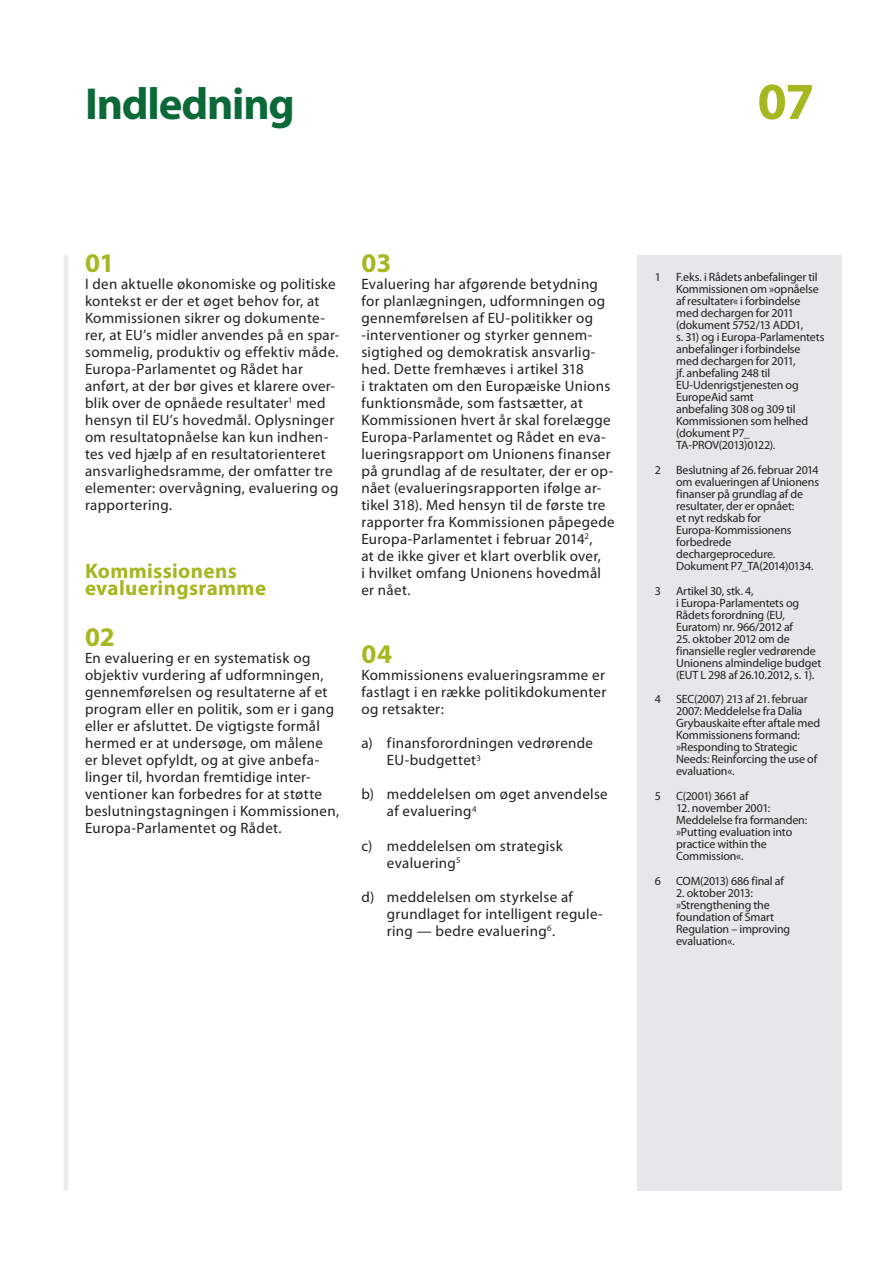
<style>
.page{position:relative;width:893px;height:1263px;background:#fff}
.page>*{position:absolute;margin:0;border:0;box-sizing:border-box;transform-origin:0 0}
.t1{font:700 52.5px "Myriad Pro";color:#a7b621}
.E_01_-_CHAP_TITRE_CH{font:700 45px "Myriad Pro";letter-spacing:-.025em;color:#0b6938}
.E_05_-_CHAP__1__TEXT{font:700 27px "Myriad Pro";color:#a7b621}
.E_02_-_CHAP__TITRE_C{font:700 21px/17px "Myriad Pro";letter-spacing:.015em;color:#a7b621}
.E_05_-_CHAP__1__TEXT-2{font:15px/17px "Myriad Pro";letter-spacing:.02em;color:#231f20}
.E_07_-_CHAP___a__TEX{font:15px/17px "Myriad Pro";letter-spacing:.02em;color:#231f20}
.E_08_-_CHAP__FOOTNOT{font:12px/12px "Myriad Pro";letter-spacing:-.015em;color:#231f20}
</style>
<div class="page">
<hr style="left:64px;top:255px;width:4px;height:936px;background:#ebebeb">
<div style="left:638px;top:255px;width:204px;height:936px;background:#e6e7e9"></div>
<p class="E_01_-_CHAP_TITRE_CH" style="left:85px;top:75px;width:211px">Indledning</p>
<p class="t1" style="left:757px;top:67px;width:58px">07</p>
<p class="E_05_-_CHAP__1__TEXT" style="left:85px;top:245px;width:31px">01</p>
<p class="E_05_-_CHAP__1__TEXT-2" style="left:85px;top:275px;width:256px">I den aktuelle økonomiske og politiske kontekst er der et øget behov for, at Kommissionen sikrer og dokumente‑ rer, at EU’s midler anvendes på en spar‑ sommelig, produktiv og effektiv måde.<br>Europa‑Parlamentet og Rådet har anført, at der bør gives et klarere over‑ blik over de opnåede resultater<sup>1</sup> med hensyn til EU’s hovedmål. Oplysninger om resultatopnåelse kan kun indhen‑ tes ved hjælp af en resultatorienteret ansvarlighedsramme, der omfatter tre elementer: overvågning, evaluering og rapportering.</p>
<p class="E_02_-_CHAP__TITRE_C" style="left:85px;top:562px;width:183px">Kommissionens evalueringsramme</p>
<p class="E_05_-_CHAP__1__TEXT" style="left:85px;top:620px;width:31px">02</p>
<p class="E_05_-_CHAP__1__TEXT-2" style="left:85px;top:650px;width:256px">En evaluering er en systematisk og objektiv vurdering af udformningen, gennemførelsen og resultaterne af et program eller en politik, som er i gang eller er afsluttet. De vigtigste formål hermed er at undersøge, om målene er blevet opfyldt, og at give anbefa‑ linger til, hvordan fremtidige inter‑ ventioner kan forbedres for at støtte beslutningstagningen i Kommissionen, Europa‑Parlamentet og Rådet.</p>
<p class="E_05_-_CHAP__1__TEXT" style="left:361px;top:245px;width:32px">03</p>
<p class="E_05_-_CHAP__1__TEXT-2" style="left:361px;top:275px;width:255px">Evaluering har afgørende betydning for planlægningen, udformningen og gennemførelsen af EU‑politikker og -interventioner og styrker gennem‑ sigtighed og demokratisk ansvarlig‑ hed. Dette fremhæves i artikel 318<br>i traktaten om den Europæiske Unions funktionsmåde, som fastsætter, at Kommissionen hvert år skal forelægge Europa‑Parlamentet og Rådet en eva‑ lueringsrapport om Unionens finanser på grundlag af de resultater, der er op‑ nået (evalueringsrapporten ifølge ar‑ tikel 318). Med hensyn til de første tre rapporter fra Kommissionen påpegede Europa‑Parlamentet i februar 2014<sup>2</sup>,<br>at de ikke giver et klart overblik over,<br>i hvilket omfang Unionens hovedmål er nået.</p>
<p class="E_05_-_CHAP__1__TEXT" style="left:361px;top:637px;width:32px">04</p>
<p class="E_05_-_CHAP__1__TEXT-2" style="left:361px;top:667px;width:246px;text-align:justify">Kommissionens evalueringsramme er fastlagt i en række politikdokumenter og retsakter:</p>
<p class="E_07_-_CHAP___a__TEX" style="left:387px;top:735px;width:208px;text-indent:-26px">a) finansforordningen vedrørende<br>EU‑budgettet<sup>3</sup></p>
<p class="E_07_-_CHAP___a__TEX" style="left:387px;top:786px;width:222px;text-indent:-26px">b) meddelelsen om øget anvendelse af evaluering<sup>4</sup></p>
<p class="E_07_-_CHAP___a__TEX" style="left:387px;top:837px;width:177px;text-indent:-26px">c) meddelelsen om strategisk evaluering<sup>5</sup></p>
<p class="E_07_-_CHAP___a__TEX" style="left:387px;top:888px;width:217px;text-indent:-26px">d) meddelelsen om styrkelse af grundlaget for intelligent regule‑ ring — bedre evaluering<sup>6</sup>.</p>
<p class="E_08_-_CHAP__FOOTNOT" style="left:655px;top:271px;width:8px">1</p>
<p class="E_08_-_CHAP__FOOTNOT" style="left:676px;top:271px;width:150px">F.eks. i Rådets anbefalinger til<br>Kommissionen om »opnåelse af resultater« i forbindelse med dechargen for 2011 (dokument 5752/13 ADD1,<br>s. 31) og i Europa‑Parlamentets anbefalinger i forbindelse med dechargen for 2011,<br>jf. anbefaling 248 til<br>EU‑Udenrigstjenesten og<br>EuropeAid samt<br>anbefaling 308 og 309 til<br>Kommissionen som helhed (dokument P7_<br>TA‑PROV(2013)0122).</p>
<p class="E_08_-_CHAP__FOOTNOT" style="left:655px;top:464px;width:8px">2</p>
<p class="E_08_-_CHAP__FOOTNOT" style="left:676px;top:464px;width:144px">Beslutning af 26. februar 2014 om evalueringen af Unionens finanser på grundlag af de resultater, der er opnået:<br>et nyt redskab for<br>Europa‑Kommissionens forbedrede dechargeprocedure.<br>Dokument P7_TA(2014)0134.</p>
<p class="E_08_-_CHAP__FOOTNOT" style="left:655px;top:584px;width:8px">3</p>
<p class="E_08_-_CHAP__FOOTNOT" style="left:676px;top:584px;width:125px">Artikel 30, stk. 4,<br>i Europa‑Parlamentets og<br>Rådets forordning (EU,<br>Euratom) nr. 966/2012 af</p>
<p class="E_08_-_CHAP__FOOTNOT" style="left:676px;top:632px;width:147px">25. oktober 2012 om de finansielle regler vedrørende<br>Unionens almindelige budget (EUT L 298 af 26.10.2012, s. 1).</p>
<p class="E_08_-_CHAP__FOOTNOT" style="left:655px;top:693px;width:8px">4</p>
<p class="E_08_-_CHAP__FOOTNOT" style="left:676px;top:693px;width:146px">SEC(2007) 213 af 21. februar<br>2007: Meddelelse fra Dalia<br>Grybauskaite efter aftale med<br>Kommissionens formand: »Responding to Strategic<br>Needs: Reinforcing the use of evaluation«.</p>
<p class="E_08_-_CHAP__FOOTNOT" style="left:655px;top:790px;width:8px">5</p>
<p class="E_08_-_CHAP__FOOTNOT" style="left:676px;top:790px;width:74px">C(2001) 3661 af</p>
<p class="E_08_-_CHAP__FOOTNOT" style="left:676px;top:802px;width:133px">12. november 2001:<br>Meddelelse fra formanden: »Putting evaluation into practice within the<br>Commission«.</p>
<p class="E_08_-_CHAP__FOOTNOT" style="left:655px;top:875px;width:8px">6</p>
<p class="E_08_-_CHAP__FOOTNOT" style="left:676px;top:875px;width:109px">COM(2013) 686 final af</p>
<p class="E_08_-_CHAP__FOOTNOT" style="left:676px;top:887px;width:116px">2. oktober 2013: »Strengthening the foundation of Smart<br>Regulation – improving evaluation«.</p>
</div>
